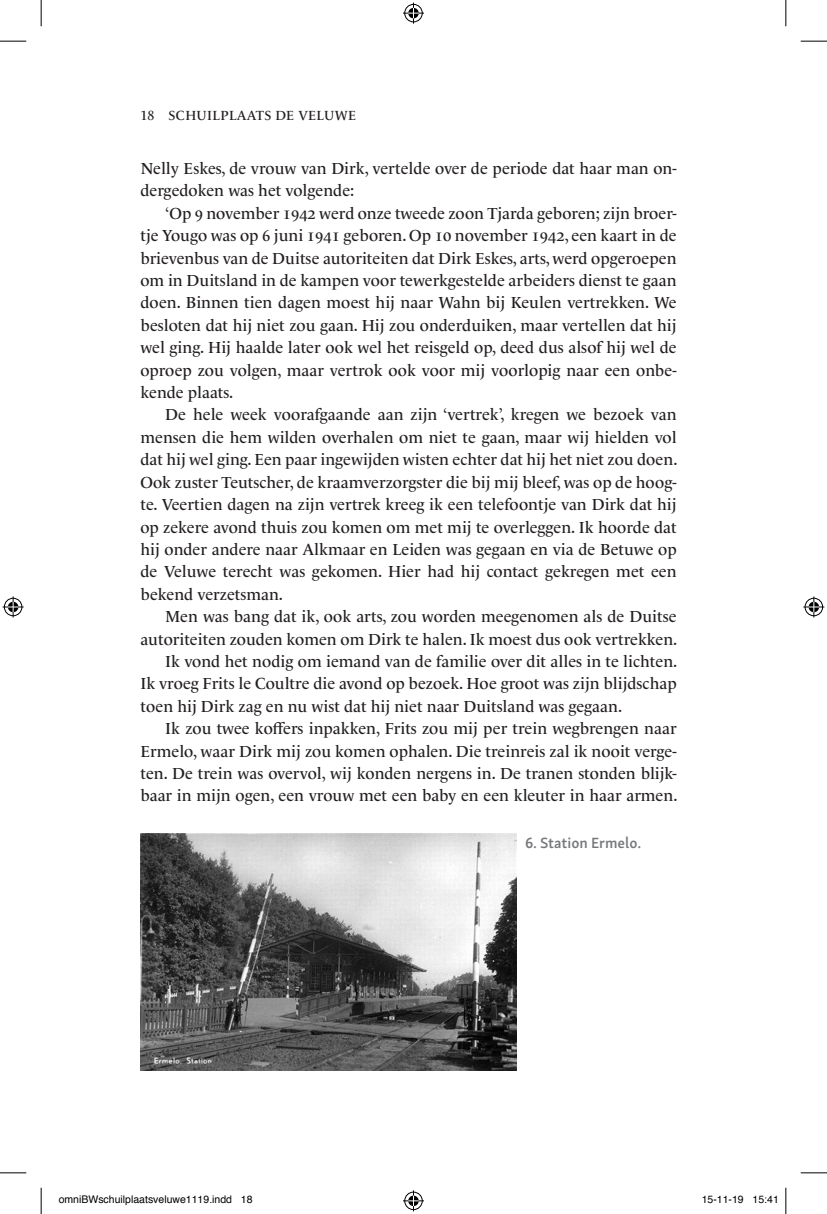
<style>
.page{position:relative;width:827px;height:1214px;background:#fff}
.page>*{position:absolute;margin:0;border:0;box-sizing:border-box;transform-origin:0 0}
.geeninspring{font:16.28px/22.4px "Le Monde Livre Std";color:#231f20;text-align:justify}
.bijschrift{font:600 15.22px "Skolar Sans Latn";color:#76787b}
.t1{font:13.47px "Le Monde Livre Std";letter-spacing:.02em;color:#231f20}
.t2{font:10.5px "Helvetica";color:#000}
</style>
<div class="page">
<img style="left:140px;top:833px;width:376px;height:237px">
<svg style="left:0;top:41px;width:26px;height:1px"></svg>
<svg style="left:800px;top:41px;width:26px;height:1px"></svg>
<svg style="left:0;top:1172px;width:26px;height:1px"></svg>
<svg style="left:800px;top:1172px;width:26px;height:1px"></svg>
<svg style="left:41px;top:0;width:1px;height:26px"></svg>
<svg style="left:41px;top:1187px;width:1px;height:26px"></svg>
<svg style="left:785px;top:0;width:1px;height:26px"></svg>
<svg style="left:785px;top:1187px;width:1px;height:26px"></svg>
<svg style="left:403px;top:3px;width:21px;height:21px"></svg>
<svg style="left:403px;top:1190px;width:21px;height:21px"></svg>
<svg style="left:3px;top:596px;width:21px;height:21px"></svg>
<svg style="left:803px;top:596px;width:21px;height:21px"></svg>
<p class="t1" style="left:140px;top:107px;width:217px">18 SCHUILPLAATS DE VELUWE</p>
<p class="geeninspring" style="left:140px;top:157px;width:537px">Nelly Eskes, de vrouw van Dirk, vertelde over de periode dat haar man on&shy;dergedoken was het volgende:</p>
<p class="geeninspring" style="left:140px;top:202px;width:537px;text-indent:25px">‘Op 9 november 1942 werd onze tweede zoon Tjarda geboren; zijn broer&shy;tje Yougo was op 6 juni 1941 geboren. Op 10 november 1942, een kaart in de brievenbus van de Duitse autoriteiten dat Dirk Eskes, arts, werd opgeroepen om in Duitsland in de kampen voor tewerkgestelde arbeiders dienst te gaan doen. Binnen tien dagen moest hij naar Wahn bij Keulen vertrekken. We besloten dat hij niet zou gaan. Hij zou onderduiken, maar vertellen dat hij wel ging. Hij haalde later ook wel het reisgeld op, deed dus alsof hij wel de oproep zou volgen, maar vertrok ook voor mij voorlopig naar een onbe&shy;kende plaats.</p>
<p class="geeninspring" style="left:140px;top:403px;width:538px;text-indent:25px">De hele week voorafgaande aan zijn ‘vertrek’, kregen we bezoek van mensen die hem wilden overhalen om niet te gaan, maar wij hielden vol dat hij wel ging. Een paar ingewijden wisten echter dat hij het niet zou doen.<br>Ook zuster Teutscher, de kraamverzorgster die bij mij bleef, was op de hoog&shy;te. Veertien dagen na zijn vertrek kreeg ik een telefoontje van Dirk dat hij op zekere avond thuis zou komen om met mij te overleggen. Ik hoorde dat hij onder andere naar Alkmaar en Leiden was gegaan en via de Betuwe op de Veluwe terecht was gekomen. Hier had hij contact gekregen met een bekend verzetsman.</p>
<p class="geeninspring" style="left:140px;top:605px;width:538px;text-align:right">Men was bang dat ik, ook arts, zou worden meegenomen als de Duitse autoriteiten zouden komen om Dirk te halen. Ik moest dus ook vertrekken.</p>
<p class="geeninspring" style="left:140px;top:650px;width:538px;text-indent:25px">Ik vond het nodig om iemand van de familie over dit alles in te lichten.<br>Ik vroeg Frits le Coultre die avond op bezoek. Hoe groot was zijn blijdschap toen hij Dirk zag en nu wist dat hij niet naar Duitsland was gegaan.</p>
<p class="geeninspring" style="left:140px;top:717px;width:538px;text-indent:25px">Ik zou twee koffers inpakken, Frits zou mij per trein wegbrengen naar Ermelo, waar Dirk mij zou komen ophalen. Die treinreis zal ik nooit verge&shy;ten. De trein was overvol, wij konden nergens in. De tranen stonden blijk&shy;baar in mijn ogen, een vrouw met een baby en een kleuter in haar armen.</p>
<p class="bijschrift" style="left:525px;top:830px;width:118px">6. Station Ermelo.</p>
<p class="t2" style="left:59px;top:1191px;width:195px">omniBWschuilplaatsveluwe1119.indd 18</p>
<p class="t2" style="left:701px;top:1191px;width:79px">15-11-19 15:41</p>
</div>
